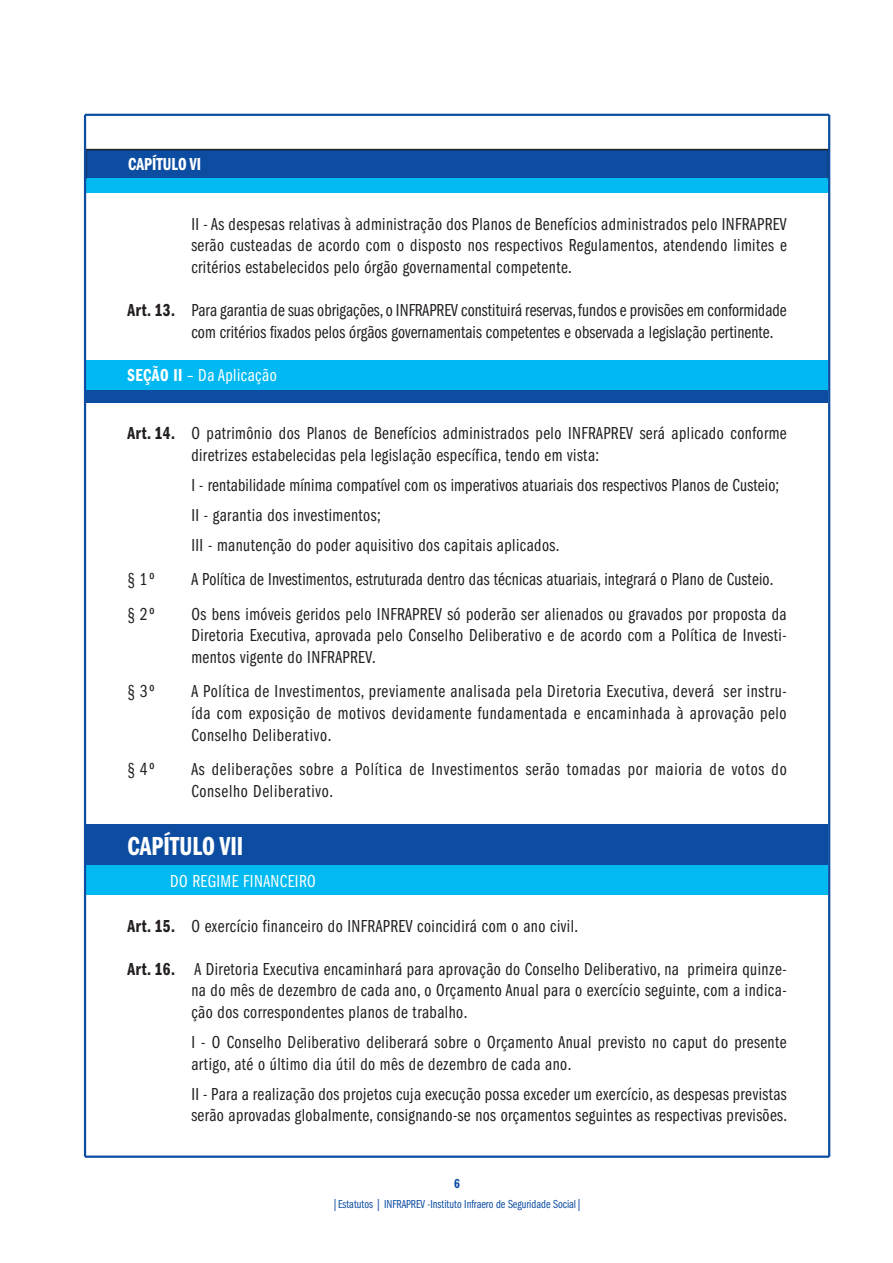
<style>
.page{position:relative;width:893px;height:1263px;background:#fff}
.page>*{position:absolute;margin:0;border:0;box-sizing:border-box;transform-origin:0 0}
.titulo{font:27px "ITC Franklin Gothic Std Dm Cp";color:#fff}
.artigos_numerados{font:18px/21.6px "ITC Franklin Gothic Std Bk Cp";letter-spacing:.02em;color:#231f20}
.paragrafos_artigo{font:18px/21.6px "ITC Franklin Gothic Std Bk Cp";letter-spacing:.01em;color:#231f20;text-align:justify}
.artigos{font:18px/21.6px "ITC Franklin Gothic Std Bk Cp";letter-spacing:.025em;color:#231f20}
.paragrafos_artigo-2{font:18px/21.6px "ITC Franklin Gothic Std Bk Cp";letter-spacing:.04em;color:#231f20}
.titulo_seção{font:18px "ITC Franklin Gothic Std Bk Cp";letter-spacing:.025em;color:#fff}
.subtitulo{font:18px "ITC Franklin Gothic Std Bk Cp";letter-spacing:.025em;color:#fff}
.titulo_II{font:18px "ITC Franklin Gothic Std Dm Cp";color:#fff}
.t1{font:13.5px "ITC Franklin Gothic Std Dm Cp";color:#0d4da1}
.t2{font:12px "ITC Franklin Gothic Std Bk Cp";color:#0d4da1}
.s1{font-family:"ITC Franklin Gothic Std Dm Cp"}
</style>
<div class="page">
<div style="left:86px;top:150px;width:742px;height:29px;background:#0d4da1"></div>
<div style="left:86px;top:179px;width:742px;height:14px;background:#00baf1"></div>
<hr style="left:85px;top:149px;width:744px;height:1px;background:#231f20">
<hr style="left:85px;top:150px;width:2px;height:29px;background:#231f20">
<div style="left:85px;top:361px;width:743px;height:29px;background:#00b9f2"></div>
<div style="left:85px;top:390px;width:743px;height:12px;background:#0d4da1"></div>
<div style="left:85px;top:824px;width:743px;height:42px;background:#0d4da1"></div>
<div style="left:85px;top:866px;width:743px;height:29px;background:#00baf1"></div>
<hr style="left:828px;top:115px;width:2px;height:1042px;background:#0d4da1">
<hr style="left:85px;top:1155px;width:744px;height:3px;background:#0d4da1">
<hr style="left:84px;top:115px;width:2px;height:1042px;background:#0d4da1">
<hr style="left:85px;top:114px;width:744px;height:2px;background:#0d4da1">
<p class="titulo_II" style="left:128px;top:155px;width:74px">CAPÍTULO VI</p>
<p class="artigos_numerados" style="left:191px;top:213px;width:597px;text-align:justify">II - As despesas relativas à administração dos Planos de Benefícios administrados pelo INFRAPREV serão custeadas de acordo com o disposto nos respectivos Regulamentos, atendendo limites e critérios estabelecidos pelo órgão governamental competente.</p>
<p class="paragrafos_artigo" style="left:191px;top:299px;width:597px;text-indent:-64px"><span class="s1">Art. 13.</span> Para garantia de suas obrigações, o INFRAPREV constituirá reservas, fundos e provisões em conformidade com critérios fixados pelos órgãos governamentais competentes e observada a legislação pertinente.</p>
<p class="titulo_seção" style="left:128px;top:366px;width:151px"><span class="s1">SEÇÃO II</span> – Da Aplicação</p>
<p class="artigos" style="left:191px;top:423px;width:597px;text-indent:-64px"><span class="s1">Art. 14.</span> O patrimônio dos Planos de Benefícios administrados pelo INFRAPREV será aplicado conforme diretrizes estabelecidas pela legislação específica, tendo em vista:</p>
<p class="artigos_numerados" style="left:191px;top:474px;width:589px">I - rentabilidade mínima compatível com os imperativos atuariais dos respectivos Planos de Custeio;</p>
<p class="artigos_numerados" style="left:191px;top:504px;width:191px">II - garantia dos investimentos;</p>
<p class="artigos_numerados" style="left:191px;top:535px;width:370px">III - manutenção do poder aquisitivo dos capitais aplicados.</p>
<p class="paragrafos_artigo" style="left:128px;top:569px;width:30px">§ 1º</p>
<p class="paragrafos_artigo" style="left:191px;top:569px;width:584px">A Política de Investimentos, estruturada dentro das técnicas atuariais, integrará o Plano de Custeio.</p>
<p class="paragrafos_artigo" style="left:128px;top:603px;width:30px">§ 2º</p>
<p class="paragrafos_artigo" style="left:191px;top:603px;width:597px">Os bens imóveis geridos pelo INFRAPREV só poderão ser alienados ou gravados por proposta da Diretoria Executiva, aprovada pelo Conselho Deliberativo e de acordo com a Política de Investi&shy;mentos vigente do INFRAPREV.</p>
<p class="paragrafos_artigo" style="left:128px;top:681px;width:30px">§ 3º</p>
<p class="paragrafos_artigo" style="left:191px;top:681px;width:597px">A Política de Investimentos, previamente analisada pela Diretoria Executiva, deverá ser instru&shy;ída com exposição de motivos devidamente fundamentada e encaminhada à aprovação pelo Conselho Deliberativo.</p>
<p class="paragrafos_artigo" style="left:128px;top:758px;width:30px">§ 4º</p>
<p class="paragrafos_artigo-2" style="left:191px;top:758px;width:597px">As deliberações sobre a Política de Investimentos serão tomadas por maioria de votos do<br>Conselho Deliberativo.</p>
<p class="titulo" style="left:128px;top:831px;width:117px">CAPÍTULO VII</p>
<p class="subtitulo" style="left:170px;top:871px;width:147px">DO REGIME FINANCEIRO</p>
<p class="artigos" style="left:128px;top:915px;width:452px"><span class="s1">Art. 15.</span> O exercício financeiro do INFRAPREV coincidirá com o ano civil.</p>
<p class="artigos" style="left:191px;top:958px;width:597px;text-align:justify;text-indent:-64px"><span class="s1">Art. 16.</span> A Diretoria Executiva encaminhará para aprovação do Conselho Deliberativo, na primeira quinze&shy;na do mês de dezembro de cada ano, o Orçamento Anual para o exercício seguinte, com a indica&shy;ção dos correspondentes planos de trabalho.</p>
<p class="artigos_numerados" style="left:191px;top:1032px;width:597px">I - O Conselho Deliberativo deliberará sobre o Orçamento Anual previsto no caput do presente artigo, até o último dia útil do mês de dezembro de cada ano.</p>
<p class="artigos_numerados" style="left:191px;top:1083px;width:597px">II - Para a realização dos projetos cuja execução possa exceder um exercício, as despesas previstas serão aprovadas globalmente, consignando-se nos orçamentos seguintes as respectivas previsões.</p>
<p class="t1" style="left:454px;top:1176px;width:7px">6</p>
<p class="t2" style="left:332px;top:1198px;width:252px">|Estatutos | INFRAPREV -Instituto Infraero de Seguridade Social|</p>
</div>
